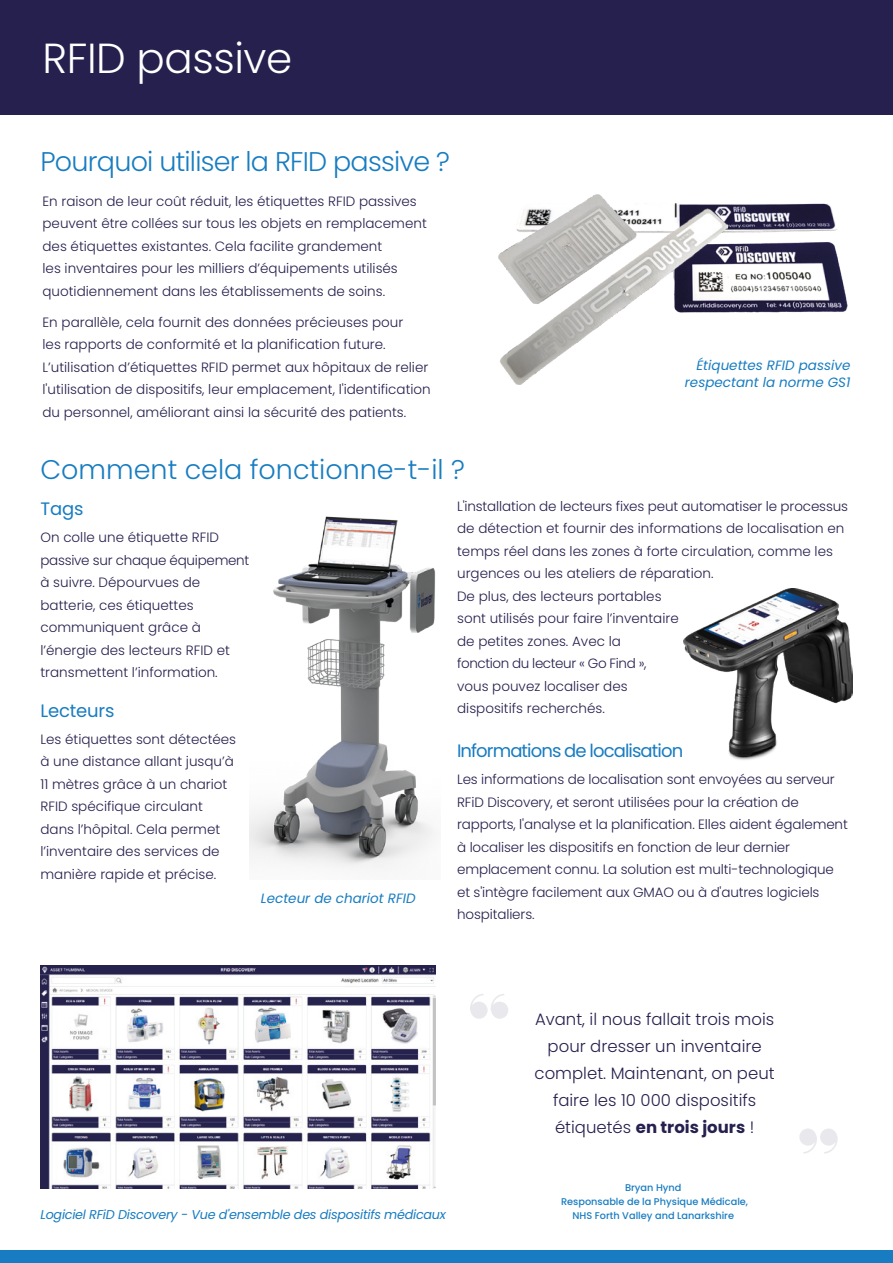
<style>
.page{position:relative;width:893px;height:1263px;background:#fff}
.page>*{position:absolute;margin:0;border:0;box-sizing:border-box;transform-origin:0 0}
.Titre2{font:300 42px "Poppins";letter-spacing:-.01em;color:#fff}
.Titre2-2{font:300 27px "Poppins";letter-spacing:-.03em;color:#177cc1}
.Titre2-3{font:300 27px "Poppins";color:#177cc1}
.Texte{font:18px "Poppins";letter-spacing:-.05em;color:#177cc1}
.Texte-2{font:18px "Poppins";letter-spacing:-.01em;color:#177cc1}
.Texte-3{font:300 16.5px/27px "Poppins";color:#25204d;text-align:center}
.Texte-4{font:300 13.5px/22.5px "Poppins";color:#25204d}
.t1{font:italic 13.5px/16.2px "Poppins";color:#177cc1;text-align:right}
.t2{font:italic 12.75px "Poppins";letter-spacing:-.02em;color:#177cc1}
.Texte-5{font:500 9.75px/14.2px "Poppins";color:#177cc1;text-align:center}
.s1{font-weight:700}
</style>
<div class="page">
<div style="left:0;top:0;width:893px;height:115px;background:#25204d"></div>
<div style="left:0;top:1250px;width:893px;height:13px;background:#177cc1"></div>
<svg style="left:470px;top:994px;width:38px;height:25px"></svg>
<svg style="left:799px;top:1128px;width:39px;height:25px"></svg>
<img style="left:40px;top:966px;width:396px;height:222px">
<img style="left:250px;top:516px;width:186px;height:352px">
<img style="left:727px;top:203px;width:121px;height:110px">
<img style="left:498px;top:195px;width:229px;height:190px">
<img style="left:683px;top:588px;width:169px;height:172px">
<p class="Titre2" style="left:43px;top:34px;width:251px">RFID passive</p>
<p class="Titre2-2" style="left:40px;top:146px;width:411px">Pourquoi utiliser la RFID passive ?</p>
<p class="Texte-4" style="left:43px;top:190px;width:386px">En raison de leur coût réduit, les étiquettes RFID passives peuvent être collées sur tous les objets en remplacement des étiquettes existantes. Cela facilite grandement<br>les inventaires pour les milliers d’équipements utilisés quotidiennement dans les établissements de soins.</p>
<p class="Texte-4" style="left:43px;top:311px;width:390px">En parallèle, cela fournit des données précieuses pour<br>les rapports de conformité et la planification future.<br>L’utilisation d’étiquettes RFID permet aux hôpitaux de relier l'utilisation de dispositifs, leur emplacement, l'identification du personnel, améliorant ainsi la sécurité des patients.</p>
<p class="Titre2-3" style="left:40px;top:454px;width:426px">Comment cela fonctionne-t-il ?</p>
<p class="t1" style="left:685px;top:358px;width:167px">Étiquettes RFID passive respectant la norme GS1</p>
<p class="Texte" style="left:40px;top:499px;width:44px">Tags</p>
<p class="Texte-4" style="left:40px;top:526px;width:210px">On colle une étiquette RFID passive sur chaque équipement à suivre. Dépourvues de batterie, ces étiquettes communiquent grâce à l’énergie des lecteurs RFID et transmettent l’information.</p>
<p class="Texte-2" style="left:40px;top:700px;width:75px">Lecteurs</p>
<p class="Texte-4" style="left:40px;top:728px;width:197px">Les étiquettes sont détectées à une distance allant jusqu’à<br>11 mètres grâce à un chariot<br>RFID spécifique circulant dans l’hôpital. Cela permet l’inventaire des services de manière rapide et précise.</p>
<p class="t1" style="left:261px;top:890px;width:156px">Lecteur de chariot RFID</p>
<p class="Texte-4" style="left:457px;top:495px;width:392px">L'installation de lecteurs fixes peut automatiser le processus de détection et fournir des informations de localisation en temps réel dans les zones à forte circulation, comme les urgences ou les ateliers de réparation.<br>De plus, des lecteurs portables<br>sont utilisés pour faire l’inventaire<br>de petites zones. Avec la<br>fonction du lecteur « Go Find »,<br>vous pouvez localiser des<br>dispositifs recherchés.</p>
<p class="Texte" style="left:457px;top:741px;width:228px">Informations de localisation</p>
<p class="Texte-4" style="left:457px;top:768px;width:392px">Les informations de localisation sont envoyées au serveur RFiD Discovery, et seront utilisées pour la création de rapports, l'analyse et la planification. Elles aident également à localiser les dispositifs en fonction de leur dernier emplacement connu. La solution est multi-technologique et s'intègre facilement aux GMAO ou à d'autres logiciels hospitaliers.</p>
<p class="t2" style="left:40px;top:1207px;width:407px">Logiciel RFiD Discovery - Vue d'ensemble des dispositifs médicaux</p>
<p class="Texte-3" style="left:535px;top:1005px;width:242px">Avant, il nous fallait trois mois pour dresser un inventaire complet. Maintenant, on peut faire les 10 000 dispositifs étiquetés <span class="s1">en trois jours</span> !</p>
<p class="Texte-5" style="left:625px;top:1180px;width:58px">Bryan Hynd</p>
<p class="Texte-5" style="left:561px;top:1194px;width:189px">Responsable de la Physique Médicale,<br>NHS Forth Valley and Lanarkshire</p>
</div>
